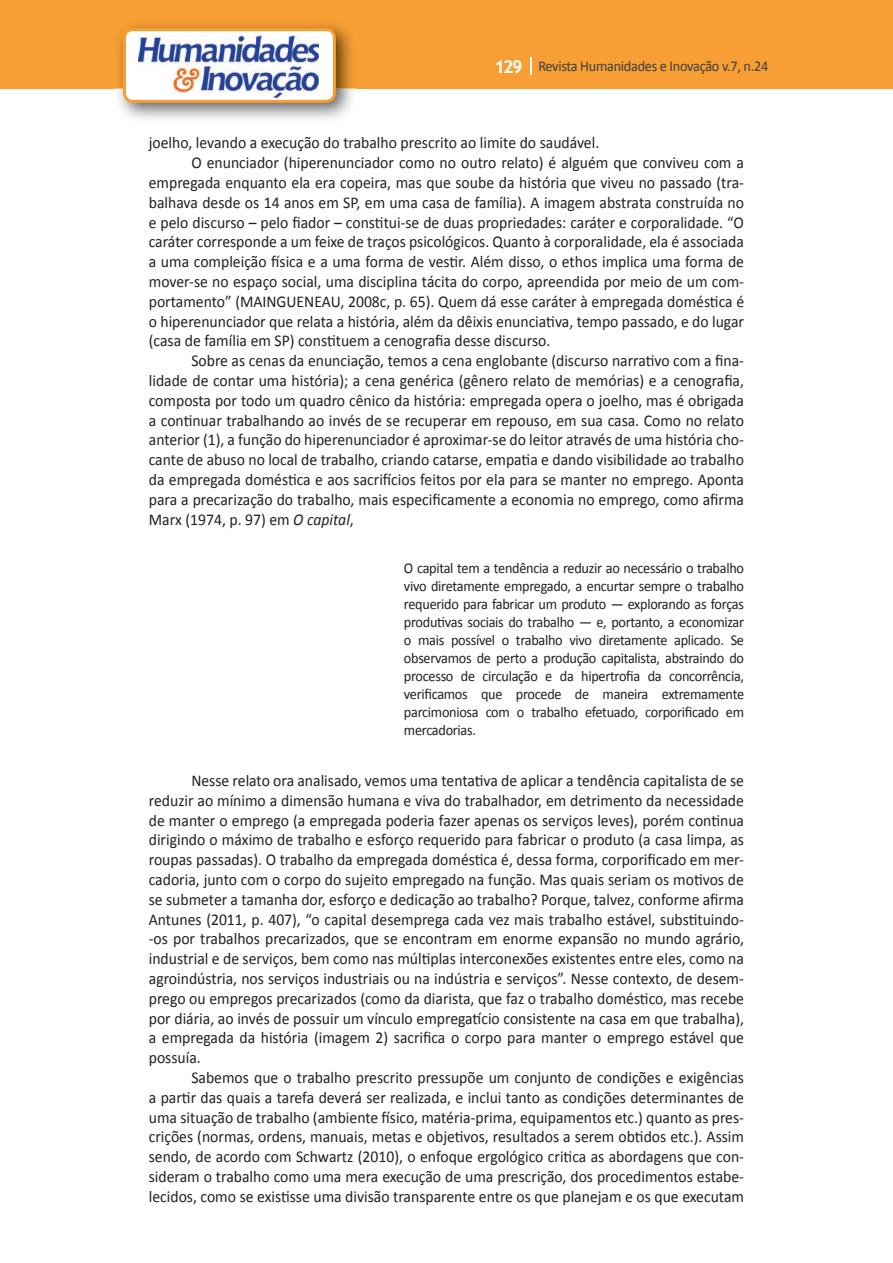
<style>
.page{position:relative;width:893px;height:1263px;background:#fff}
.page>*{position:absolute;margin:0;border:0;box-sizing:border-box;transform-origin:0 0}
.t1{font:16.5px/19.8px "Calibri";color:#231f20;text-align:justify;scale:.95 1}
.t2{font:15px/18px "Calibri";letter-spacing:-.02em;color:#231f20;text-align:justify;scale:.95 1}
.t3{font:15px "Calibri";letter-spacing:-.02em;color:#3e3e3f;scale:.95 1}
.s1{font-family:"Trebuchet MS";font-weight:700;font-size:18px;color:#fff}
.s2{font-style:italic}
</style>
<div class="page">
<div style="left:0;top:0;width:893px;height:88px;background:#f79e34"></div>
<svg style="left:530px;top:57px;width:2px;height:18px"></svg>
<img style="left:115px;top:24px;width:241px;height:95px">
<svg style="left:123px;top:28px;width:213px;height:75px"></svg>
<p class="t3" style="left:495px;top:57px;width:290px"><span class="s1">129</span> Revista Humanidades e Inovação v.7, n.24</p>
<p class="t1" style="left:149px;top:133px;width:476px">joelho, levando a execução do trabalho prescrito ao limite do saudável.</p>
<p class="t1" style="left:191px;top:153px;width:583px">O enunciador (hiperenunciador como no outro relato) é alguém que conviveu com a</p>
<p class="t1" style="left:149px;top:173px;width:628px">empregada enquanto ela era copeira, mas que soube da história que viveu no passado (tra-</p>
<p class="t1" style="left:149px;top:193px;width:628px">balhava desde os 14 anos em SP, em uma casa de família). A imagem abstrata construída no</p>
<p class="t1" style="left:149px;top:212px;width:628px">e pelo discurso – pelo fiador – constitui-se de duas propriedades: caráter e corporalidade. “O</p>
<p class="t1" style="left:149px;top:232px;width:628px">caráter corresponde a um feixe de traços psicológicos. Quanto à corporalidade, ela é associada</p>
<p class="t1" style="left:149px;top:252px;width:628px">a uma compleição física e a uma forma de vestir. Além disso, o ethos implica uma forma de</p>
<p class="t1" style="left:149px;top:272px;width:628px">mover-se no espaço social, uma disciplina tácita do corpo, apreendida por meio de um com-</p>
<p class="t1" style="left:149px;top:292px;width:628px">portamento” (MAINGUENEAU, 2008c, p. 65). Quem dá esse caráter à empregada doméstica é</p>
<p class="t1" style="left:149px;top:311px;width:628px">o hiperenunciador que relata a história, além da dêixis enunciativa, tempo passado, e do lugar</p>
<p class="t1" style="left:149px;top:331px;width:424px">(casa de família em SP) constituem a cenografia desse discurso.</p>
<p class="t1" style="left:191px;top:351px;width:583px">Sobre as cenas da enunciação, temos a cena englobante (discurso narrativo com a fina-</p>
<p class="t1" style="left:149px;top:371px;width:628px">lidade de contar uma história); a cena genérica (gênero relato de memórias) e a cenografia,</p>
<p class="t1" style="left:149px;top:391px;width:628px">composta por todo um quadro cênico da história: empregada opera o joelho, mas é obrigada</p>
<p class="t1" style="left:149px;top:410px;width:628px">a continuar trabalhando ao invés de se recuperar em repouso, em sua casa. Como no relato</p>
<p class="t1" style="left:149px;top:430px;width:628px">anterior (1), a função do hiperenunciador é aproximar-se do leitor através de uma história cho-</p>
<p class="t1" style="left:149px;top:450px;width:628px">cante de abuso no local de trabalho, criando catarse, empatia e dando visibilidade ao trabalho</p>
<p class="t1" style="left:149px;top:470px;width:628px">da empregada doméstica e aos sacrifícios feitos por ela para se manter no emprego. Aponta</p>
<p class="t1" style="left:149px;top:490px;width:628px">para a precarização do trabalho, mais especificamente a economia no emprego, como afirma</p>
<p class="t1" style="left:149px;top:509px;width:217px">Marx (1974, p. 97) em <span class="s2">O capital</span>,</p>
<p class="t2" style="left:404px;top:559px;width:360px">O capital tem a tendência a reduzir ao necessário o trabalho vivo diretamente empregado, a encurtar sempre o trabalho requerido para fabricar um produto — explorando as forças produtivas sociais do trabalho — e, portanto, a economizar o mais possível o trabalho vivo diretamente aplicado. Se observamos de perto a produção capitalista, abstraindo do processo de circulação e da hipertrofia da concorrência, verificamos que procede de maneira extremamente parcimoniosa com o trabalho efetuado, corporificado em mercadorias.</p>
<p class="t1" style="left:149px;top:771px;width:628px;text-indent:43px">Nesse relato ora analisado, vemos uma tentativa de aplicar a tendência capitalista de se reduzir ao mínimo a dimensão humana e viva do trabalhador, em detrimento da necessidade de manter o emprego (a empregada poderia fazer apenas os serviços leves), porém continua dirigindo o máximo de trabalho e esforço requerido para fabricar o produto (a casa limpa, as roupas passadas). O trabalho da empregada doméstica é, dessa forma, corporificado em mer&shy;cadoria, junto com o corpo do sujeito empregado na função. Mas quais seriam os motivos de se submeter a tamanha dor, esforço e dedicação ao trabalho? Porque, talvez, conforme afirma Antunes (2011, p. 407), “o capital desemprega cada vez mais trabalho estável, substituindo--os por trabalhos precarizados, que se encontram em enorme expansão no mundo agrário, industrial e de serviços, bem como nas múltiplas interconexões existentes entre eles, como na agroindústria, nos serviços industriais ou na indústria e serviços”. Nesse contexto, de desem&shy;prego ou empregos precarizados (como da diarista, que faz o trabalho doméstico, mas recebe por diária, ao invés de possuir um vínculo empregatício consistente na casa em que trabalha), a empregada da história (imagem 2) sacrifica o corpo para manter o emprego estável que possuía.</p>
<p class="t1" style="left:149px;top:1068px;width:628px;text-indent:43px">Sabemos que o trabalho prescrito pressupõe um conjunto de condições e exigências a partir das quais a tarefa deverá ser realizada, e inclui tanto as condições determinantes de uma situação de trabalho (ambiente físico, matéria-prima, equipamentos etc.) quanto as pres&shy;crições (normas, ordens, manuais, metas e objetivos, resultados a serem obtidos etc.). Assim sendo, de acordo com Schwartz (2010), o enfoque ergológico critica as abordagens que con&shy;sideram o trabalho como uma mera execução de uma prescrição, dos procedimentos estabe&shy;lecidos, como se existisse uma divisão transparente entre os que planejam e os que executam</p>
</div>
